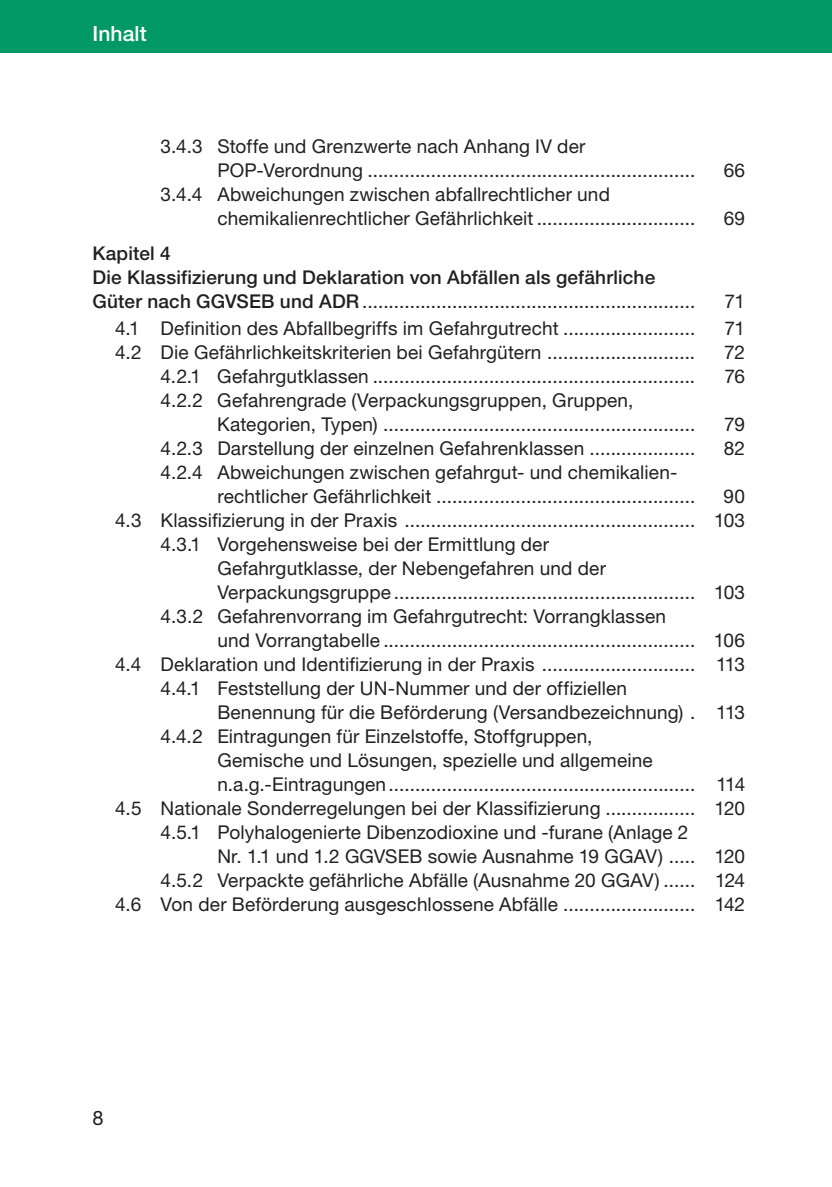
<style>
.page{position:relative;width:832px;height:1187px;background:#fff}
.page>*{position:absolute;margin:0;border:0;box-sizing:border-box;transform-origin:0 0}
.t1{font:500 21px "Helvetica Neue";letter-spacing:.005em;color:#fff}
.t2{font:20px "Helvetica Neue";color:#231f20}
.t3{font:19px/24px "Helvetica Neue";letter-spacing:.005em;color:#231f20}
.t4{font:500 19px/24px "Helvetica Neue";letter-spacing:.01em;color:#231f20}
.s1{font-weight:400}
</style>
<div class="page">
<div style="left:0;top:0;width:831px;height:53px;background:#009864"></div>
<p class="t1" style="left:92px;top:21px;width:56px">Inhalt</p>
<p class="t3" style="left:217px;top:134px;width:479px;text-indent:-57px">3.4.3 Stoffe und Grenzwerte nach Anhang IV der<br>POP-Verordnung ..............................................................</p>
<p class="t3" style="left:217px;top:182px;width:479px;text-indent:-57px">3.4.4 Abweichungen zwischen abfallrechtlicher und chemikalienrechtlicher Gefährlichkeit ..............................</p>
<p class="t4" style="left:92px;top:241px;width:604px">Kapitel 4<br>Die Klassifizierung und Deklaration von Abfällen als gefährliche<br>Güter nach GGVSEB und ADR <span class="s1">...............................................................</span></p>
<p class="t3" style="left:723px;top:158px;width:23px">66</p>
<p class="t3" style="left:723px;top:206px;width:23px">69</p>
<p class="t3" style="left:724px;top:289px;width:22px">71</p>
<p class="t3" style="left:115px;top:316px;width:581px">4.1 Definition des Abfallbegriffs im Gefahrgutrecht .........................</p>
<p class="t3" style="left:724px;top:316px;width:22px">71</p>
<p class="t3" style="left:115px;top:340px;width:581px">4.2 Die Gefährlichkeitskriterien bei Gefahrgütern ............................</p>
<p class="t3" style="left:723px;top:340px;width:22px">72</p>
<p class="t3" style="left:160px;top:364px;width:536px">4.2.1 Gefahrgutklassen .............................................................</p>
<p class="t3" style="left:724px;top:364px;width:22px">76</p>
<p class="t3" style="left:217px;top:388px;width:479px;text-indent:-57px">4.2.2 Gefahrengrade (Verpackungsgruppen, Gruppen,<br>Kategorien, Typen) ...........................................................</p>
<p class="t3" style="left:723px;top:412px;width:22px">79</p>
<p class="t3" style="left:160px;top:436px;width:536px">4.2.3 Darstellung der einzelnen Gefahrenklassen ....................</p>
<p class="t3" style="left:723px;top:436px;width:23px">82</p>
<p class="t3" style="left:217px;top:460px;width:479px;text-indent:-57px">4.2.4 Abweichungen zwischen gefahrgut- und chemikalien&shy;rechtlicher Gefährlichkeit .................................................</p>
<p class="t3" style="left:723px;top:484px;width:23px">90</p>
<p class="t3" style="left:115px;top:508px;width:631px">4.3 Klassifizierung in der Praxis ....................................................... 103</p>
<p class="t3" style="left:160px;top:532px;width:390px">4.3.1 Vorgehensweise bei der Ermittlung der</p>
<p class="t3" style="left:217px;top:556px;width:390px">Gefahrgutklasse, der Nebengefahren und der</p>
<p class="t3" style="left:217px;top:580px;width:529px">Verpackungsgruppe ......................................................... 103</p>
<p class="t3" style="left:160px;top:604px;width:506px">4.3.2 Gefahrenvorrang im Gefahrgutrecht: Vorrangklassen</p>
<p class="t3" style="left:217px;top:628px;width:529px">und Vorrangtabelle ........................................................... 106</p>
<p class="t3" style="left:115px;top:652px;width:631px">4.4 Deklaration und Identifizierung in der Praxis ............................. 113</p>
<p class="t3" style="left:160px;top:676px;width:467px">4.4.1 Feststellung der UN-Nummer und der offiziellen</p>
<p class="t3" style="left:217px;top:700px;width:529px">Benennung für die Beförderung (Versandbezeichnung) . 113</p>
<p class="t3" style="left:160px;top:724px;width:433px">4.4.2 Eintragungen für Einzelstoffe, Stoffgruppen,</p>
<p class="t3" style="left:217px;top:748px;width:436px">Gemische und Lösungen, spezielle und allgemeine</p>
<p class="t3" style="left:217px;top:772px;width:529px">n.a.g.-Eintragungen.......................................................... 114</p>
<p class="t3" style="left:115px;top:796px;width:631px">4.5 Nationale Sonderregelungen bei der Klassifizierung ................. 120</p>
<p class="t3" style="left:160px;top:820px;width:529px">4.5.1 Polyhalogenierte Dibenzodioxine und -furane (Anlage 2</p>
<p class="t3" style="left:217px;top:844px;width:529px">Nr. 1.1 und 1.2 GGVSEB sowie Ausnahme 19 GGAV) ..... 120</p>
<p class="t3" style="left:160px;top:868px;width:585px">4.5.2 Verpackte gefährliche Abfälle (Ausnahme 20 GGAV) ...... 124</p>
<p class="t3" style="left:115px;top:892px;width:631px">4.6 Von der Beförderung ausgeschlossene Abfälle ......................... 142</p>
<p class="t2" style="left:92px;top:1105px;width:13px">8</p>
</div>
